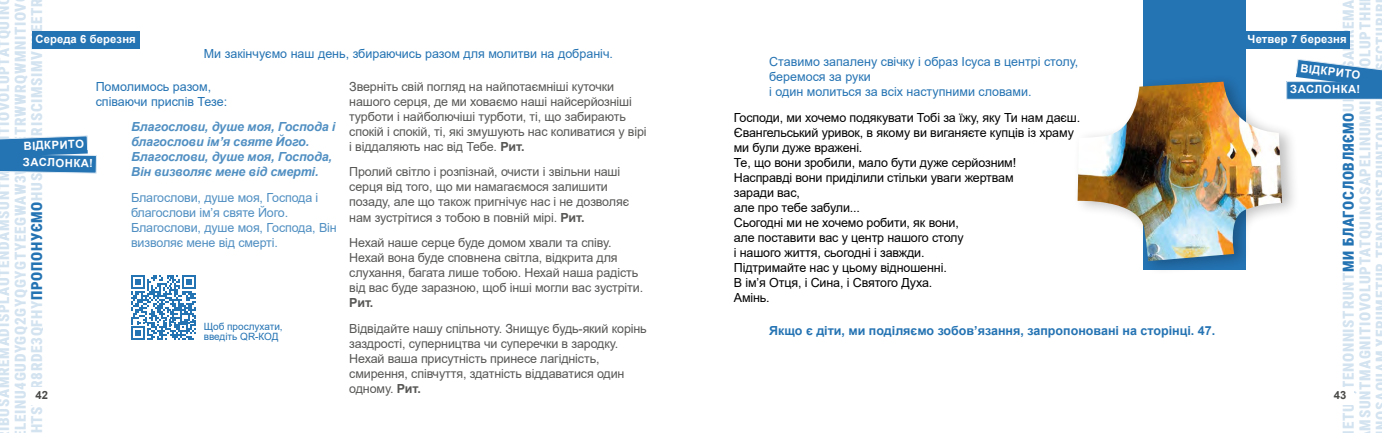
<style>
.page{position:relative;width:1382px;height:433px;background:#fff}
.page>*{position:absolute;margin:0;border:0;box-sizing:border-box;transform-origin:0 0}
.t1{font:900 15.12px/16.5px "Roboto Condensed";letter-spacing:.045em;color:#d3e3f0}
.t2{font:12.5px/15px "Arial";letter-spacing:-.01em;color:#575756}
.t3{font:12.5px/15px "Arial";letter-spacing:-.01em;color:#000}
.t4{font:12.5px/15px "Arial";color:#2473b3}
.t5{font:italic 700 12.5px/15px "Arial";letter-spacing:-.01em;color:#508fc2}
.t6{font:12.5px/15px "Arial";letter-spacing:-.01em;color:#508fc2}
.t7{font:700 12.5px "Arial";color:#2473b3}
.t8{font:700 12.5px "Arial";color:#575756}
.t9{font:700 11.25px "Arial";letter-spacing:.01em;color:#fff}
.t10{font:700 11.25px "Arial";letter-spacing:.045em;color:#fff}
.t11{font:700 11.25px "Arial";color:#4a4a49}
.t12{font:10px/10px "Arial";color:#2473b3}
.s1{color:#2473b3}
.s2{font-weight:700}
</style>
<div class="page">
<div style="left:1143px;top:0;width:103px;height:269px;background:#2473b3"></div>
<div style="left:32px;top:31px;width:107px;height:17px;background:#2473b3"></div>
<svg style="left:131px;top:275px;width:65px;height:65px"></svg>
<svg style="left:0;top:135px;width:97px;height:39px;background:#4c8cc1"></svg>
<div style="left:1244px;top:31px;width:106px;height:17px;background:#2473b3"></div>
<svg style="left:1296px;top:59px;width:86px;height:40px;background:#4c8cc0"></svg>
<div style="left:1072px;top:73px;width:228px;height:202px;background:#000;opacity:.25"></div>
<img style="left:1076px;top:81px;width:206px;height:180px">
<p class="t1" style="left:-5px;top:433px;width:438px;rotate:-90deg">IBUSAMREMADISPLAUTENDAMSUNTMAGNITIOVOLUPTATQUINO<br>LEINU4GUDYGQ2GYQGYGTYEEGWAW3WQRETRWWRQWMNITIOV<br>HTSYJR8RDE3QFHY<span class="s1">ПРОПОНУЄМО</span>HUSONSERISCIMSIMVENEETR</p>
<p class="t1" style="left:1340px;top:434px;width:436px;text-align:center;rotate:-90deg">ETUR,TENONNISTRUNT<span class="s1">МИ БЛАГОСЛОВЛЯЄМО</span>URIBUSAMREMA<br>MSUNTMAGNITIOVOLUPTATQUINOSAPELINUMNITIOVOLUPTHH<br>INOSA UAM XERUMETUR TENONNISTRUNT UAMCONSECTURIB</p>
<p class="t9" style="left:35px;top:31px;width:102px">Середа 6 березня</p>
<p class="t9" style="left:1248px;top:31px;width:100px">Четвер 7 березня</p>
<p class="t4" style="left:204px;top:46px;width:411px">Ми закінчуємо наш день, збираючись разом для молитви на добраніч.</p>
<p class="t4" style="left:96px;top:79px;width:133px">Помолимось разом, співаючи приспів Тезе:</p>
<p class="t5" style="left:131px;top:120px;width:206px">Благослови, душе моя, Господа і благослови ім’я святе Його.<br>Благослови, душе моя, Господа,<br>Він визволяє мене від смерті.</p>
<p class="t6" style="left:131px;top:190px;width:207px">Благослови, душе моя, Господа і благослови ім’я святе Його.<br>Благослови, душе моя, Господа, Він визволяє мене від смерті.</p>
<p class="t4" style="left:769px;top:54px;width:311px">Ставимо запалену свічку і образ Ісуса в центрі столу, беремося за руки<br>і один молиться за всіх наступними словами.</p>
<p class="t3" style="left:734px;top:109px;width:348px">Господи, ми хочемо подякувати Тобі за їжу, яку Ти нам даєш.<br>Євангельський уривок, в якому ви виганяєте купців із храму ми були дуже вражені.<br>Те, що вони зробили, мало бути дуже серйозним!<br>Насправді вони приділили стільки уваги жертвам<br>заради вас,<br>але про тебе забули...<br>Сьогодні ми не хочемо робити, як вони,<br>але поставити вас у центр нашого столу<br>і нашого життя, сьогодні і завжди.<br>Підтримайте нас у цьому відношенні.<br>В ім’я Отця, і Сина, і Святого Духа.<br>Амінь.</p>
<p class="t7" style="left:769px;top:321px;width:447px">Якщо є діти, ми поділяємо зобов’язання, запропоновані на сторінці. 47.</p>
<p class="t9" style="left:1301px;top:60px;width:62px;rotate:7deg">ВІДКРИТО</p>
<p class="t2" style="left:349px;top:79px;width:299px">Зверніть свій погляд на найпотаємніші куточки нашого серця, де ми ховаємо наші найсерйозніші турботи і найболючіші турботи, ті, що забирають спокій і спокій, ті, які змушують нас коливатися у вірі і віддаляють нас від Тебе. <span class="s2">Рит.</span></p>
<p class="t2" style="left:349px;top:164px;width:281px">Пролий світло і розпізнай, очисти і звільни наші серця від того, що ми намагаємося залишити позаду, але що також пригнічує нас і не дозволяє нам зустрітися з тобою в повній мірі. <span class="s2">Рит.</span></p>
<p class="t2" style="left:349px;top:235px;width:295px">Нехай наше серце буде домом хвали та співу.<br>Нехай вона буде сповнена світла, відкрита для слухання, багата лише тобою. Нехай наша радість від вас буде заразною, щоб інші могли вас зустріти.</p>
<p class="t8" style="left:349px;top:294px;width:26px">Рит.</p>
<p class="t2" style="left:349px;top:320px;width:299px">Відвідайте нашу спільноту. Знищує будь-який корінь заздрості, суперництва чи суперечки в зародку.<br>Нехай ваша присутність принесе лагідність, смирення, співчуття, здатність віддаватися один одному. <span class="s2">Рит.</span></p>
<p class="t10" style="left:1290px;top:81px;width:72px">ЗАСЛОНКА!</p>
<p class="t9" style="left:24px;top:138px;width:62px;rotate:-2deg">ВІДКРИТО</p>
<p class="t9" style="left:23px;top:154px;width:72px;rotate:1deg">ЗАСЛОНКА!</p>
<p class="t12" style="left:204px;top:321px;width:80px">Щоб прослухати, введіть QR-КОД</p>
<p class="t11" style="left:35px;top:386px;width:14px">42</p>
<p class="t11" style="left:1334px;top:386px;width:14px">43</p>
</div>
